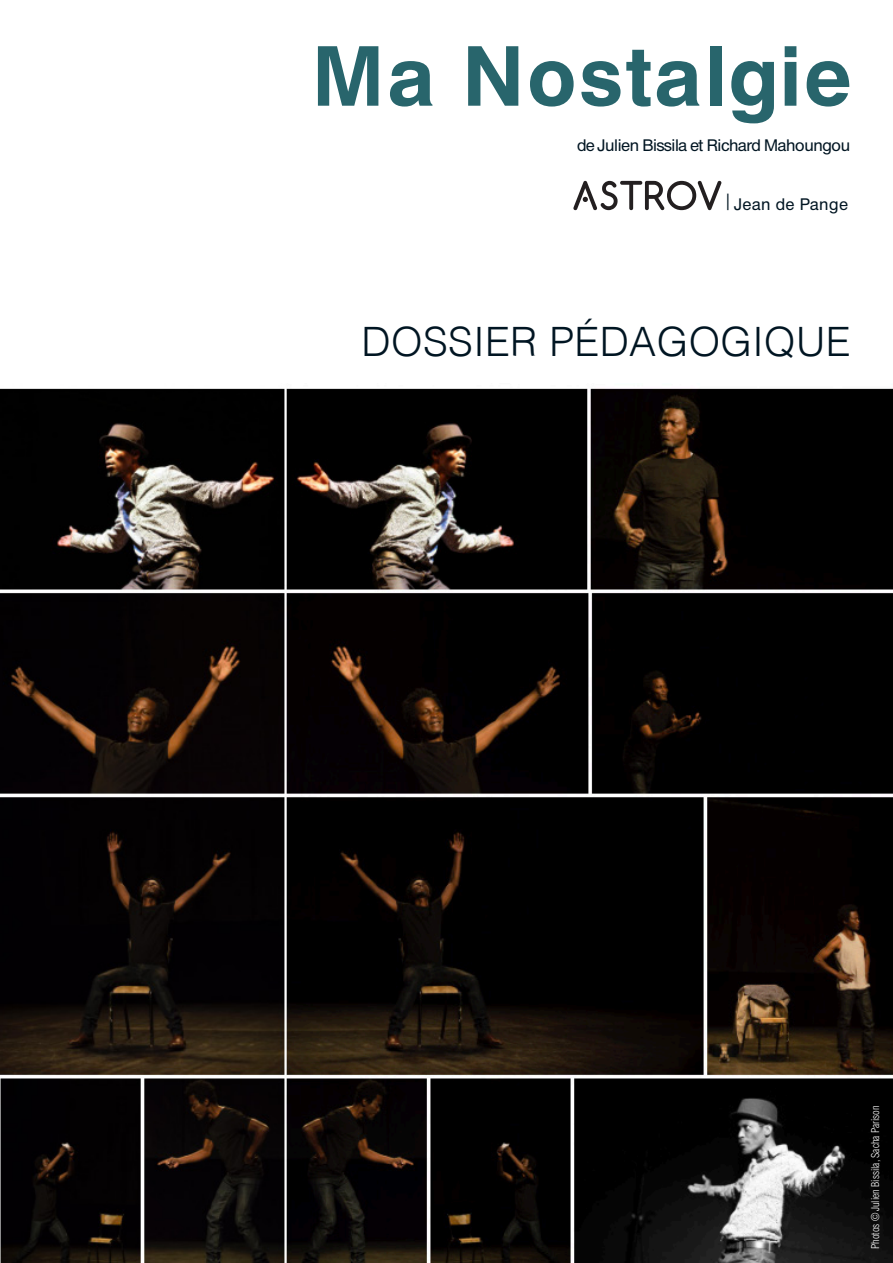
<style>
.page{position:relative;width:893px;height:1263px;background:#fff}
.page>*{position:absolute;margin:0;border:0;box-sizing:border-box;transform-origin:0 0}
.t1{font:700 84.3px "Helvetica Greek";color:#28656c}
.t2{font:300 40.5px "Helvetica";letter-spacing:.01em;color:#001522}
.t3{font:16.5px "Helvetica Greek Upright";letter-spacing:-.06em;color:#001522}
.t4{font:16.5px "Helvetica Greek Upright";color:#001522}
.t5{font:300 condensed 10.5px "Helvetica";color:#fff}
</style>
<div class="page">
<svg style="left:573px;top:181px;width:148px;height:29px"></svg>
<img style="left:286px;top:388px;width:607px;height:875px">
<img style="left:0;top:388px;width:285px;height:875px">
<h1 class="t1" style="left:311px;top:28px;width:544px">Ma Nostalgie</h1>
<p class="t3" style="left:577px;top:135px;width:275px">de Julien Bissila et Richard Mahoungou</p>
<p class="t4" style="left:726px;top:195px;width:124px">| Jean de Pange</p>
<h2 class="t2" style="left:362px;top:325px;width:490px">DOSSIER PÉDAGOGIQUE</h2>
<p class="t5" style="left:869px;top:1249px;width:145px;rotate:-90deg">Photos ©Julien Bissila, Sacha Parison</p>
</div>
